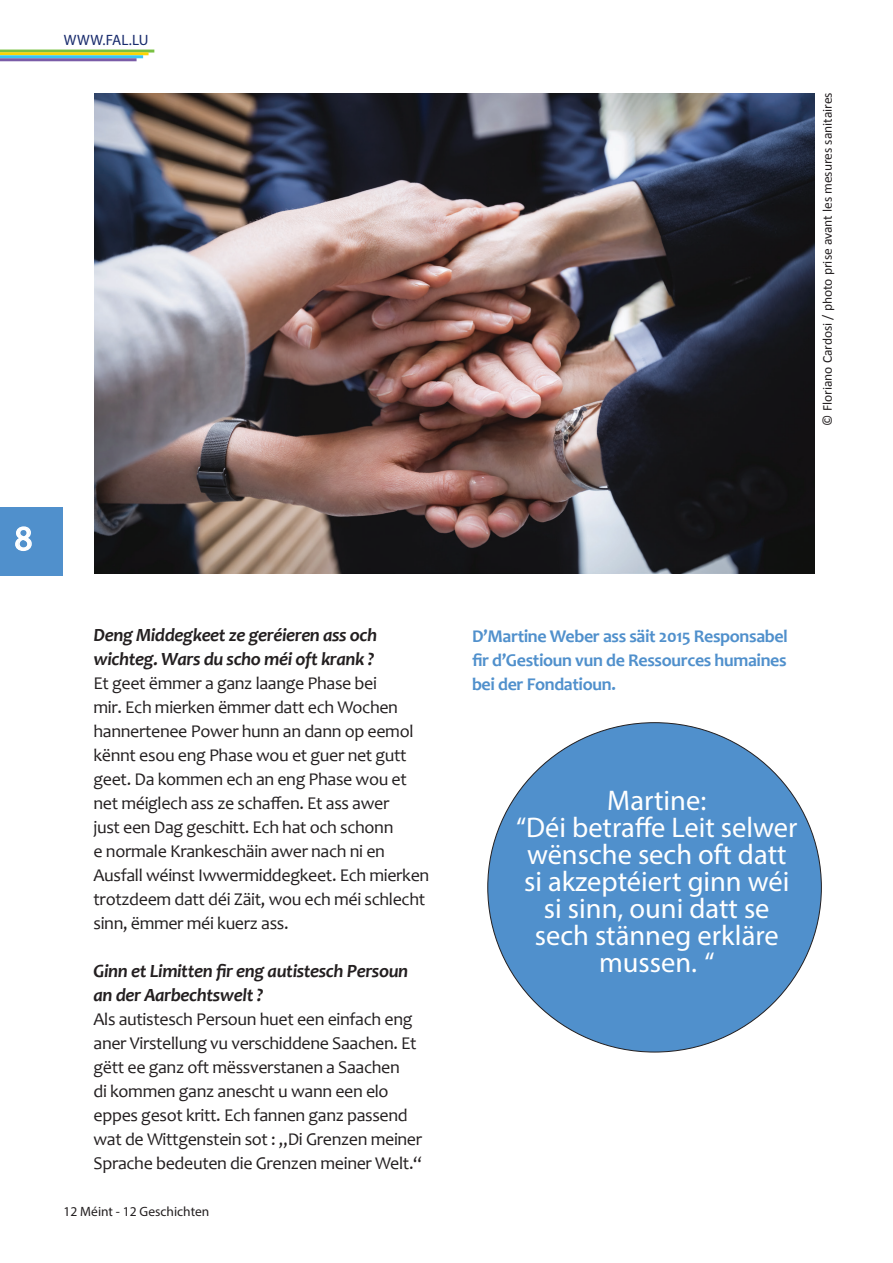
<style>
.page{position:relative;width:893px;height:1263px;background:#fff}
.page>*{position:absolute;margin:0;border:0;box-sizing:border-box;transform-origin:0 0}
.t1{font:34.5px "Myriad Pro";color:#fff}
.t2{font:28.5px/27px "Myriad Pro";color:#fff;text-align:center}
.t3{font:italic 700 18.75px/24px "Candara";letter-spacing:-.02em;color:#231f20}
.t4{font:18px/24px "Candara";letter-spacing:-.02em;color:#231f20}
.t5{font:700 18px/24px "Candara";letter-spacing:-.02em;color:#5090cc;text-align:justify}
.t6{font:15px "Myriad Pro";letter-spacing:.02em;color:#172a6c}
.t7{font:13.5px "Calibri";color:#231f20}
.t8{font:13.5px "Myriad Pro";color:#231f20}
</style>
<div class="page">
<div style="left:0;top:507px;width:63px;height:68px;background:#5090cc"></div>
<svg style="left:15px;top:526px;width:17px;height:25px"></svg>
<hr style="left:0;top:50px;width:154px;height:3px;background:#79c142">
<hr style="left:0;top:52px;width:149px;height:3px;background:#fcd406">
<hr style="left:0;top:55px;width:143px;height:3px;background:#38c6f4">
<hr style="left:0;top:58px;width:137px;height:3px;background:#7a5ca7">
<img style="left:94px;top:94px;width:720px;height:480px">
<div style="left:488px;top:723px;width:333px;height:329px;background:#5090cc;border-radius:50%"></div>
<p class="t6" style="left:64px;top:31px;width:86px">WWW.FAL.LU</p>
<h1 class="t1" style="left:15px;top:517px;width:19px">8</h1>
<p class="t3" style="left:94px;top:622px;width:285px">Deng Middegkeet ze geréieren ass och wichteg. Wars du scho méi oft krank ?</p>
<p class="t4" style="left:94px;top:671px;width:337px">Et geet ëmmer a ganz laange Phase bei<br>mir. Ech mierken ëmmer datt ech Wochen hannertenee Power hunn an dann op eemol kënnt esou eng Phase wou et guer net gutt geet. Da kommen ech an eng Phase wou et net méiglech ass ze schaffen. Et ass awer<br>just een Dag geschitt. Ech hat och schonn<br>e normale Krankeschäin awer nach ni en Ausfall wéinst Iwwermiddegkeet. Ech mierken trotzdeem datt déi Zäit, wou ech méi schlecht sinn, ëmmer méi kuerz ass.</p>
<p class="t3" style="left:94px;top:958px;width:316px">Ginn et Limitten fir eng autistesch Persoun an der Aarbechtswelt ?</p>
<p class="t4" style="left:94px;top:1007px;width:330px">Als autistesch Persoun huet een einfach eng aner Virstellung vu verschiddene Saachen. Et gëtt ee ganz oft mëssverstanen a Saachen<br>di kommen ganz anescht u wann een elo eppes gesot kritt. Ech fannen ganz passend wat de Wittgenstein sot : „Di Grenzen meiner Sprache bedeuten die Grenzen meiner Welt.“</p>
<p class="t8" style="left:64px;top:1203px;width:147px">12 Méint - 12 Geschichten</p>
<p class="t7" style="left:819px;top:426px;width:335px;rotate:-90deg">© Floriano Cardosi / photo prise avant les mesures sanitaires</p>
<p class="t5" style="left:472px;top:624px;width:317px">D’Martine Weber ass säit 2015 Responsabel fir d’Gestioun vun de Ressources humaines bei der Fondatioun.</p>
<h2 class="t2" style="left:516px;top:787px;width:283px">Martine:<br>“Déi betraffe Leit selwer wënsche sech oft datt si akzeptéiert ginn wéi si sinn, ouni datt se sech stänneg erkläre mussen. “</h2>
</div>
